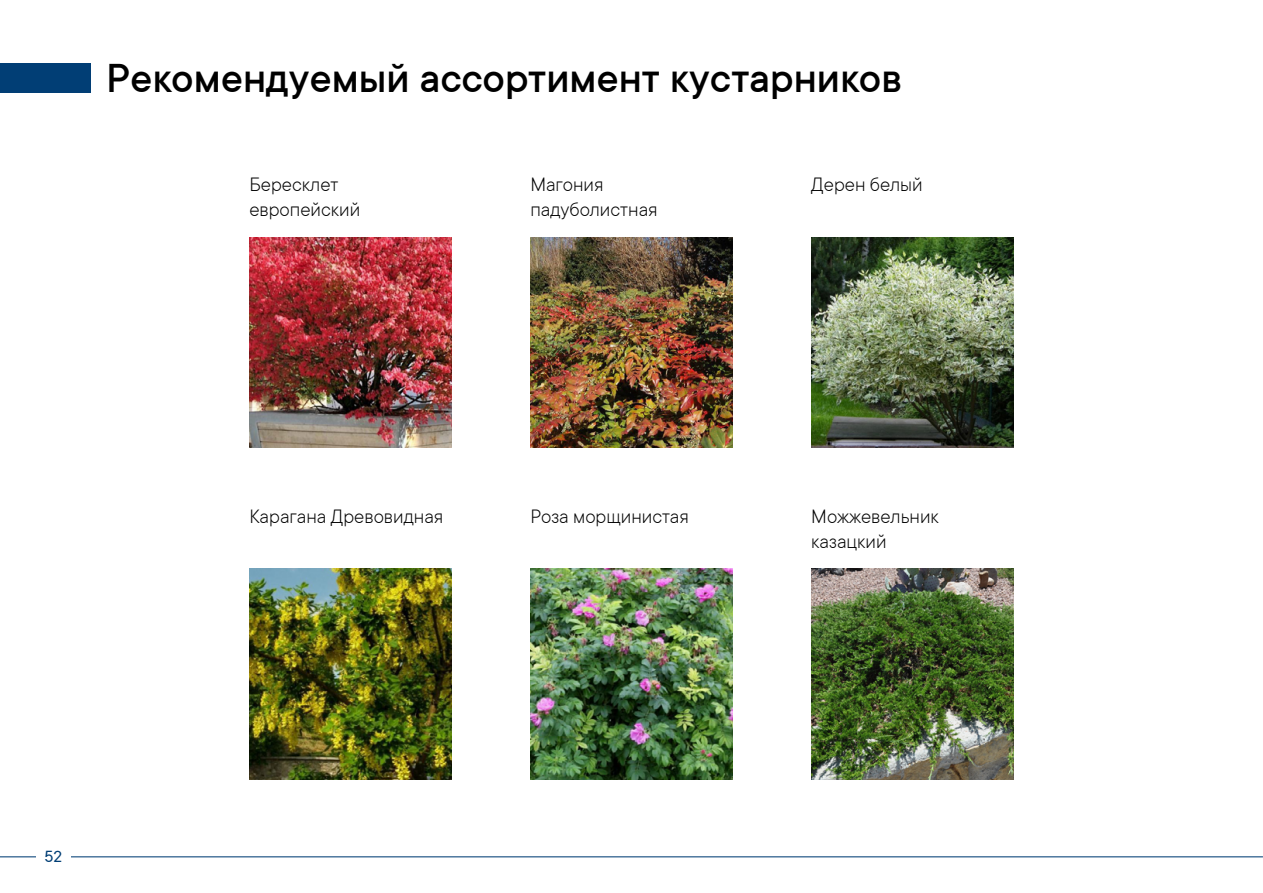
<style>
.page{position:relative;width:1263px;height:893px;background:#fff}
.page>*{position:absolute;margin:0;border:0;box-sizing:border-box;transform-origin:0 0}
.t1{font:500 45px "TT Commons";color:#000}
.t2{font:300 21px/25.2px "TT Commons";color:#000}
.t3{font:18px "TT Commons";color:#013e75}
</style>
<div class="page">
<div style="left:0;top:64px;width:90px;height:29px;background:#013e75"></div>
<hr style="left:0;top:856px;width:1263px;height:1px;background:#013e75">
<div style="left:36px;top:849px;width:35px;height:18px;background:#fff"></div>
<img style="left:811px;top:237px;width:203px;height:211px">
<img style="left:811px;top:569px;width:203px;height:210px">
<img style="left:249px;top:237px;width:203px;height:211px">
<img style="left:530px;top:237px;width:203px;height:211px">
<img style="left:249px;top:569px;width:203px;height:210px">
<img style="left:530px;top:569px;width:203px;height:210px">
<h1 class="t1" style="left:106px;top:54px;width:797px">Рекомендуемый ассортимент кустарников</h1>
<p class="t2" style="left:249px;top:172px;width:112px">Бересклет европейский</p>
<p class="t2" style="left:530px;top:172px;width:129px">Магония падуболистная</p>
<p class="t2" style="left:249px;top:504px;width:196px">Карагана Древовидная</p>
<p class="t2" style="left:530px;top:504px;width:160px">Роза морщинистая</p>
<p class="t2" style="left:811px;top:172px;width:113px">Дерен белый</p>
<p class="t2" style="left:811px;top:504px;width:129px">Можжевельник казацкий</p>
<p class="t3" style="left:44px;top:847px;width:19px">52</p>
</div>
